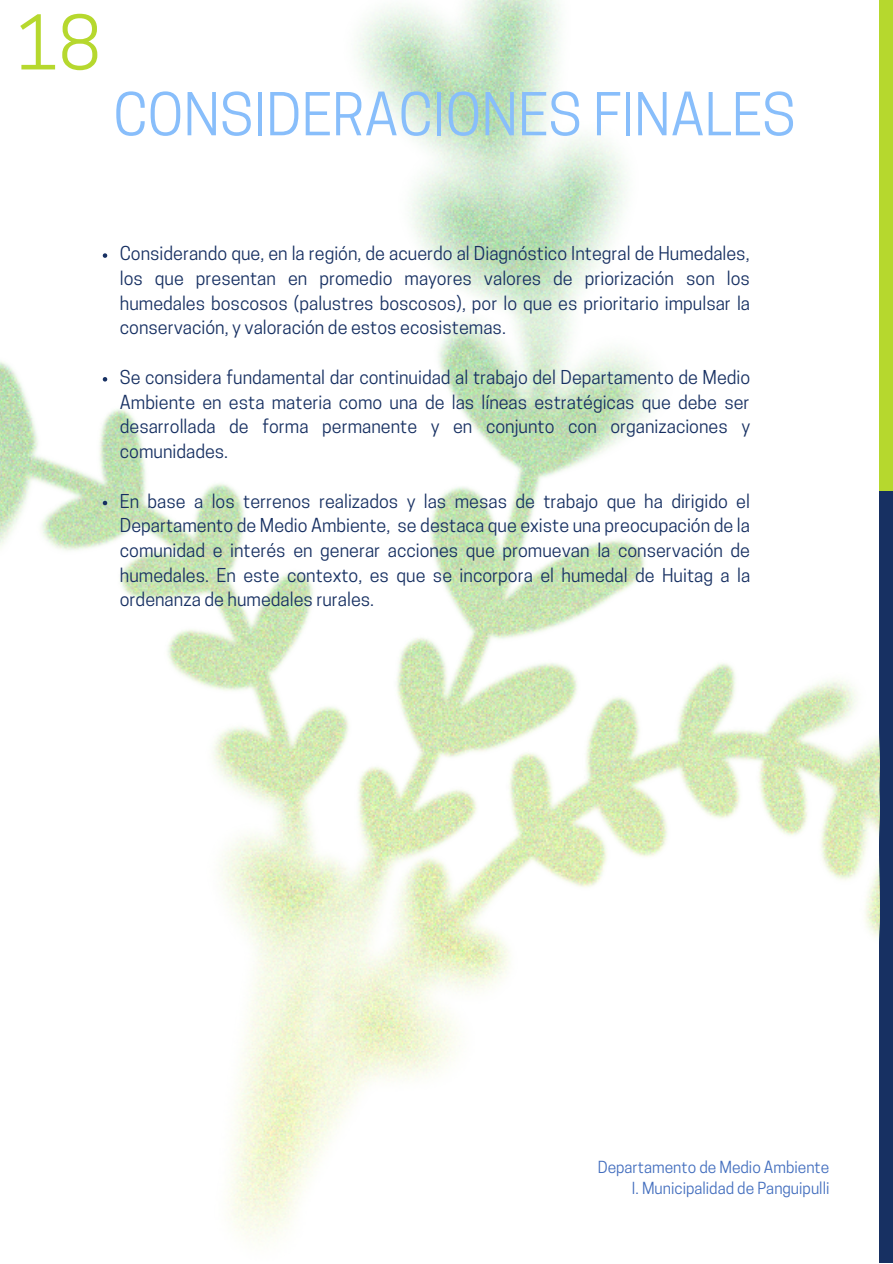
<style>
.page{position:relative;width:893px;height:1264px;background:#fff}
.page>*{position:absolute;margin:0;border:0;box-sizing:border-box;transform-origin:0 0}
.t1{font:70.35px "Cooper Hewitt";color:#b6d82e}
.t2{font:55.5px "Cooper Hewitt";color:#88befb}
.t3{font:18px/24.8px "Cooper Hewitt";color:#173062;text-align:justify}
.t4{font:15.6px/21.3px "Cooper Hewitt";color:#436ebe;text-align:right}
</style>
<div class="page">
<div style="left:879px;top:0;width:13px;height:491px;background:#b6d82e"></div>
<div style="left:879px;top:491px;width:13px;height:771px;background:#173062"></div>
<img style="left:0;top:0;width:879px;height:1242px">
<svg style="left:103px;top:253px;width:4px;height:5px"></svg>
<svg style="left:103px;top:377px;width:4px;height:4px"></svg>
<svg style="left:103px;top:501px;width:4px;height:4px"></svg>
<h1 class="t1" style="left:16px;top:17px;width:86px">18</h1>
<h2 class="t2" style="left:113px;top:94px;width:684px">CONSIDERACIONES FINALES</h2>
<p class="t3" style="left:120px;top:243px;width:631px">Considerando que, en la región, de acuerdo al Diagnóstico Integral de Humedales, los que presentan en promedio mayores valores de priorización son los humedales boscosos (palustres boscosos), por lo que es prioritario impulsar la conservación, y valoración de estos ecosistemas.</p>
<p class="t3" style="left:120px;top:367px;width:632px">Se considera fundamental dar continuidad al trabajo del Departamento de Medio Ambiente en esta materia como una de las líneas estratégicas que debe ser desarrollada de forma permanente y en conjunto con organizaciones y comunidades.</p>
<p class="t3" style="left:120px;top:490px;width:632px">En base a los terrenos realizados y las mesas de trabajo que ha dirigido el Departamento de Medio Ambiente, se destaca que existe una preocupación de la comunidad e interés en generar acciones que promuevan la conservación de humedales. En este contexto, es que se incorpora el humedal de Huitag a la ordenanza de humedales rurales.</p>
<p class="t4" style="left:597px;top:1157px;width:233px">Departamento de Medio Ambiente<br>I. Municipalidad de Panguipulli</p>
</div>
